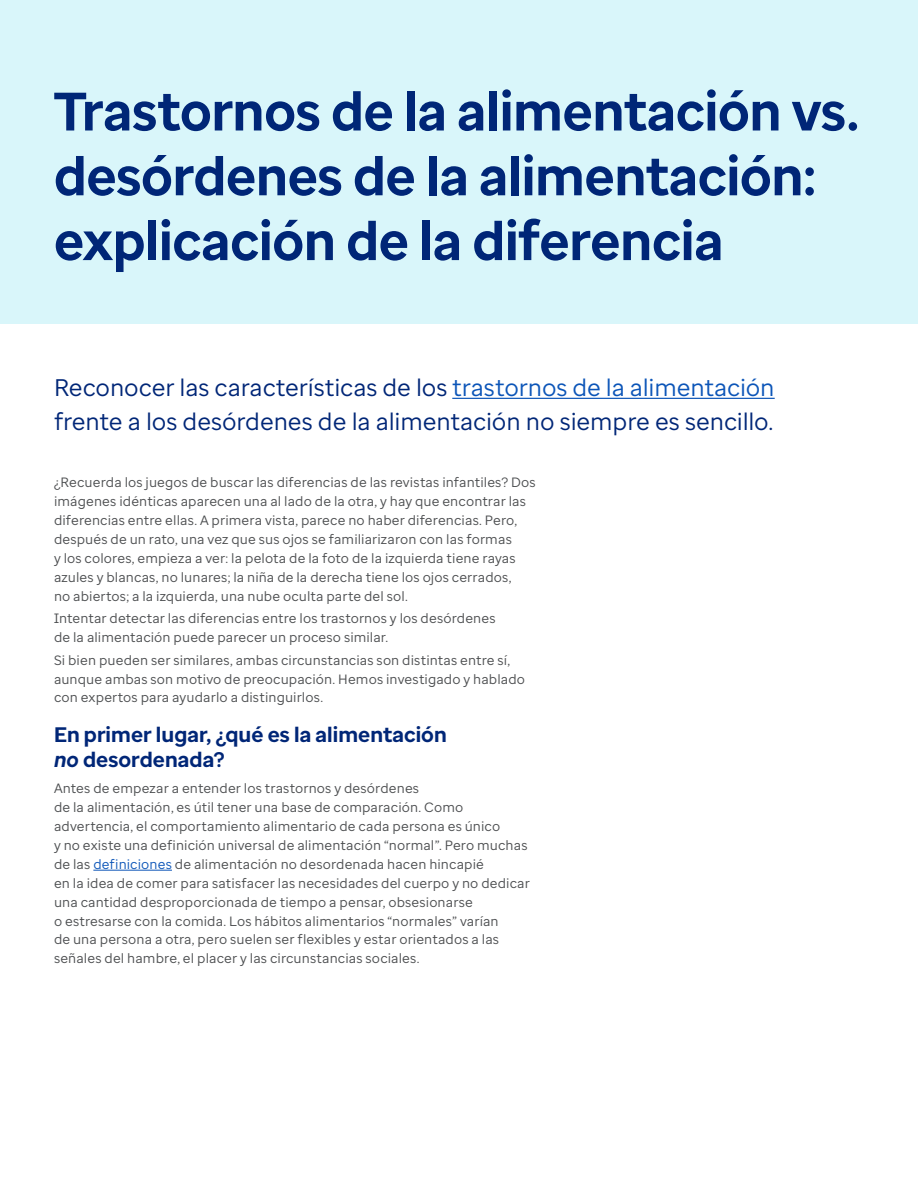
<style>
.page{position:relative;width:918px;height:1188px;background:#fff}
.page>*{position:absolute;margin:0;border:0;box-sizing:border-box;transform-origin:0 0}
.Headline{font:700 54px/64.8px "Enterprise Sans";letter-spacing:-.005em;color:#002677}
.Intro{font:24px/33.6px "Enterprise Sans";letter-spacing:-.005em;color:#002677}
.Subhead{font:700 21px/25.2px "Enterprise Sans";letter-spacing:.005em;color:#002677}
.Arial-Body{font:13.5px/18.9px "Enterprise Sans";letter-spacing:.01em;color:#4b4d4f}
.Body{font:13.5px/18.9px "Enterprise Sans";letter-spacing:.01em;color:#4b4d4f}
.s1{color:#0c55b8}
.s2{font-style:italic}
</style>
<div class="page">
<div style="left:0;top:0;width:918px;height:324px;background:#d9f6fa"></div>
<hr style="left:93px;top:870px;width:79px;height:1px;background:#0c55b8">
<hr style="left:452px;top:398px;width:323px;height:1px;background:#0c55b8">
<p class="Headline" style="left:54px;top:79px;width:807px">Trastornos de la alimentación vs. desórdenes de la alimentación: explicación de la diferencia</p>
<p class="Intro" style="left:54px;top:370px;width:722px">Reconocer las características de los <span class="s1">trastornos de la alimentación </span>frente a los desórdenes de la alimentación no siempre es sencillo.</p>
<p class="Arial-Body" style="left:54px;top:473px;width:483px">¿Recuerda los juegos de buscar las diferencias de las revistas infantiles? Dos imágenes idénticas aparecen una al lado de la otra, y hay que encontrar las diferencias entre ellas. A primera vista, parece no haber diferencias. Pero, después de un rato, una vez que sus ojos se familiarizaron con las formas<br>y los colores, empieza a ver: la pelota de la foto de la izquierda tiene rayas azules y blancas, no lunares; la niña de la derecha tiene los ojos cerrados,<br>no abiertos; a la izquierda, una nube oculta parte del sol.</p>
<p class="Arial-Body" style="left:54px;top:609px;width:443px">Intentar detectar las diferencias entre los trastornos y los desórdenes de la alimentación puede parecer un proceso similar.</p>
<p class="Arial-Body" style="left:54px;top:650px;width:473px">Si bien pueden ser similares, ambas circunstancias son distintas entre sí, aunque ambas son motivo de preocupación. Hemos investigado y hablado con expertos para ayudarlo a distinguirlos.</p>
<p class="Subhead" style="left:54px;top:722px;width:394px">En primer lugar, ¿qué es la alimentación <span class="s2">no</span> desordenada?</p>
<p class="Body" style="left:54px;top:779px;width:477px">Antes de empezar a entender los trastornos y desórdenes<br>de la alimentación, es útil tener una base de comparación. Como advertencia, el comportamiento alimentario de cada persona es único<br>y no existe una definición universal de alimentación “normal”. Pero muchas de las <span class="s1">definiciones</span> de alimentación no desordenada hacen hincapié<br>en la idea de comer para satisfacer las necesidades del cuerpo y no dedicar una cantidad desproporcionada de tiempo a pensar, obsesionarse<br>o estresarse con la comida. Los hábitos alimentarios “normales” varían<br>de una persona a otra, pero suelen ser flexibles y estar orientados a las señales del hambre, el placer y las circunstancias sociales.</p>
</div>
